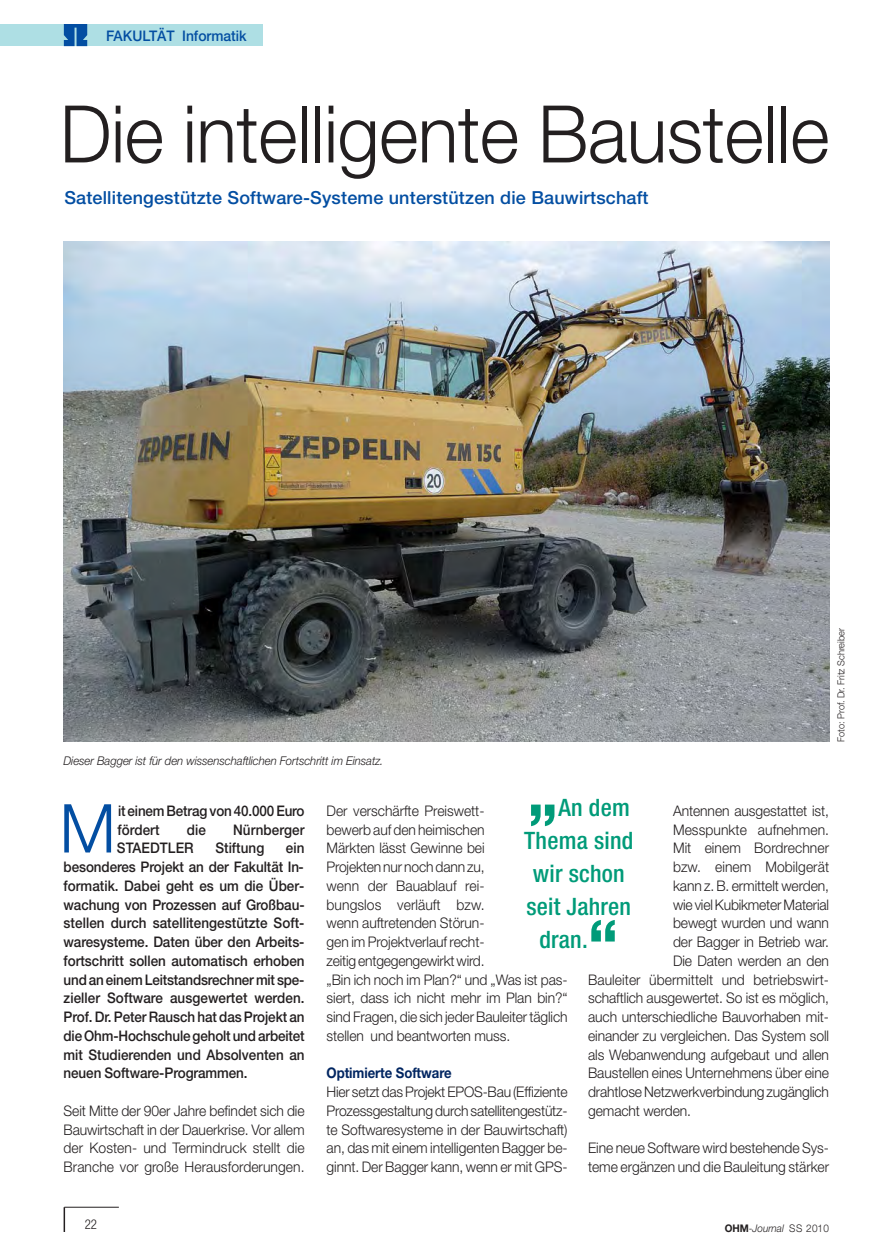
<style>
.page{position:relative;width:893px;height:1259px;background:#fff}
.page>*{position:absolute;margin:0;border:0;box-sizing:border-box;transform-origin:0 0}
.t1{font:300 79.5px "Helvetica Neue";letter-spacing:-.005em;color:#231f20;scale:.95 1}
.t2{font:300 67.5px "Helvetica Neue";color:#034ea2}
.t3{font:800 60px "Helvetica Neue";color:#009b79}
.t4{font:500 condensed 24px "Helvetica Neue";letter-spacing:.01em;color:#009b79}
.t5{font:500 18px "Helvetica Neue";letter-spacing:.01em;color:#034ea2}
.t6{font:300 14.7px/18.8px "Helvetica Neue";letter-spacing:-.005em;color:#231f20;text-align:justify;scale:.95 1}
.t7{font:500 14.7px/18.8px "Helvetica Neue";color:#231f20;scale:.92 1}
.t8{font:700 14.7px "Helvetica Neue";letter-spacing:-.005em;color:#002561;scale:.9 1}
.t9{font:500 14.7px "Helvetica Neue";color:#034ea2;scale:.95 1}
.t10{font:500 14.7px "Helvetica Neue";letter-spacing:.055em;color:#034ea2}
.t11{font:300 condensed 13.5px "Helvetica Neue";color:#231f20;scale:.95 1}
.t12{font:italic 300 12px "Helvetica Neue";letter-spacing:-.005em;color:#231f20;scale:.95 1}
.t13{font:300 10.5px "Helvetica Neue";letter-spacing:.055em;color:#231f20;scale:.95 1}
.t14{font:300 9.75px "Helvetica Neue";letter-spacing:-.005em;color:#231f20;scale:.95 1}
.s1{font-weight:700}
.s2{font-style:italic}
</style>
<div class="page">
<svg style="left:64px;top:1208px;width:1px;height:24px"></svg>
<hr style="left:64px;top:1207px;width:55px;height:1px;background:#231f20">
<img style="left:64px;top:242px;width:765px;height:499px">
<div style="left:0;top:25px;width:262px;height:21px;background:#aedfe4"></div>
<svg style="left:64px;top:25px;width:23px;height:21px"></svg>
<p class="t9" style="left:106px;top:31px;width:149px">FAKULTÄT Informatik</p>
<p class="t10" style="left:98px;top:30px;width:110px">HOCHSCHULE</p>
<h1 class="t1" style="left:60px;top:106px;width:811px">Die intelligente Baustelle</h1>
<p class="t5" style="left:64px;top:191px;width:586px">Satellitengestützte Software-Systeme unterstützen die Bauwirtschaft</p>
<p class="t12" style="left:64px;top:756px;width:338px">Dieser Bagger ist für den wissenschaftlichen Fortschritt im Einsatz.</p>
<p class="t14" style="left:837px;top:742px;width:121px;rotate:-90deg">Foto: Prof. Dr. Fritz Schreiber</p>
<h2 class="t2" style="left:60px;top:804px;width:58px">M</h2>
<h3 class="t3" style="left:528px;top:773px;width:31px">„</h3>
<h3 class="t4" style="left:558px;top:798px;width:73px">An dem</h3>
<p class="t6" style="left:327px;top:802px;width:255px;text-align:left">Der verschärfte Preiswett-<br>bewerb auf den heimischen<br>Märkten lässt Gewinne bei<br>Projekten nur noch dann zu,<br>wenn der Bauablauf rei-<br>bungslos verläuft bzw.<br>wenn auftretenden Störun-<br>gen im Projektverlauf recht-<br>zeitig entgegengewirkt wird.<br>„Bin ich noch im Plan?“ und „Was ist pas&shy;siert, dass ich nicht mehr im Plan bin?“ sind Fragen, die sich jeder Bauleiter täglich stellen und beantworten muss.</p>
<p class="t8" style="left:327px;top:1068px;width:140px">Optimierte Software</p>
<p class="t6" style="left:327px;top:1084px;width:255px">Hier setzt das Projekt EPOS-Bau (Effiziente Prozessgestaltung durch satellitengestütz&shy;te Softwaresysteme in der Bauwirtschaft) an, das mit einem intelligenten Bagger be&shy;ginnt. Der Bagger kann, wenn er mit GPS-</p>
<p class="t7" style="left:117px;top:802px;width:205px">it einem Betrag von 40.000 Euro fördert</p>
<p class="t6" style="left:673px;top:802px;width:166px">Antennen ausgestattet ist,</p>
<p class="t6" style="left:673px;top:821px;width:166px">Messpunkte aufnehmen.</p>
<p class="t6" style="left:673px;top:840px;width:166px">Mit einem Bordrechner</p>
<p class="t6" style="left:673px;top:859px;width:166px">bzw. einem Mobilgerät</p>
<p class="t6" style="left:673px;top:877px;width:166px">kann z.B. ermittelt werden,</p>
<p class="t6" style="left:673px;top:896px;width:166px">wie viel Kubikmeter Material</p>
<p class="t6" style="left:673px;top:915px;width:166px">bewegt wurden und wann</p>
<p class="t6" style="left:673px;top:934px;width:166px">der Bagger in Betrieb war.</p>
<p class="t6" style="left:673px;top:952px;width:166px">Die Daten werden an den</p>
<p class="t6" style="left:588px;top:971px;width:255px">Bauleiter übermittelt und betriebswirt-</p>
<p class="t6" style="left:588px;top:990px;width:255px">schaftlich ausgewertet. So ist es möglich,</p>
<p class="t6" style="left:588px;top:1009px;width:255px">auch unterschiedliche Bauvorhaben mit-</p>
<p class="t6" style="left:588px;top:1027px;width:255px">einander zu vergleichen. Das System soll</p>
<p class="t6" style="left:588px;top:1046px;width:255px">als Webanwendung aufgebaut und allen</p>
<p class="t6" style="left:588px;top:1065px;width:255px">Baustellen eines Unternehmens über eine</p>
<p class="t6" style="left:588px;top:1084px;width:255px">drahtlose Netzwerkverbindung zugänglich</p>
<p class="t6" style="left:588px;top:1102px;width:110px">gemacht werden.</p>
<p class="t6" style="left:588px;top:1140px;width:255px">Eine neue Software wird bestehende Sys&shy;teme ergänzen und die Bauleitung stärker</p>
<p class="t7" style="left:187px;top:821px;width:22px">die</p>
<p class="t7" style="left:233px;top:821px;width:79px">Nürnberger</p>
<p class="t7" style="left:117px;top:840px;width:85px">STAEDTLER</p>
<p class="t7" style="left:215px;top:840px;width:55px">Stiftung</p>
<h3 class="t4" style="left:524px;top:831px;width:111px">Thema sind</h3>
<h3 class="t4" style="left:533px;top:864px;width:93px">wir schon</h3>
<h3 class="t4" style="left:526px;top:897px;width:106px">seit Jahren</h3>
<h3 class="t4" style="left:539px;top:930px;width:50px">dran.</h3>
<h3 class="t3" style="left:588px;top:920px;width:31px">“</h3>
<p class="t7" style="left:64px;top:840px;width:263px;text-align:justify;text-indent:222px">ein besonderes Projekt an der Fakultät In&shy;formatik. Dabei geht es um die Über - wachung von Prozessen auf Großbau&shy;stellen durch satellitengestützte Soft&shy;waresysteme. Daten über den Arbeits&shy;fortschritt sollen automatisch erhoben und an einem Leitstandsrechner mit spe&shy;zieller Software ausgewertet werden.<br>Prof. Dr. Peter Rausch hat das Projekt an die Ohm-Hochschule geholt und arbeitet mit Studierenden und Absolventen an neuen Software-Programmen.</p>
<p class="t6" style="left:64px;top:1102px;width:255px">Seit Mitte der 90er Jahre befindet sich die Bauwirtschaft in der Dauerkrise. Vor allem der Kosten- und Termindruck stellt die Branche vor große Herausforderungen.</p>
<p class="t11" style="left:85px;top:1219px;width:14px">22</p>
<p class="t13" style="left:725px;top:1225px;width:111px"><span class="s1">OHM</span>-<span class="s2">Journal</span> SS 2010</p>
</div>
